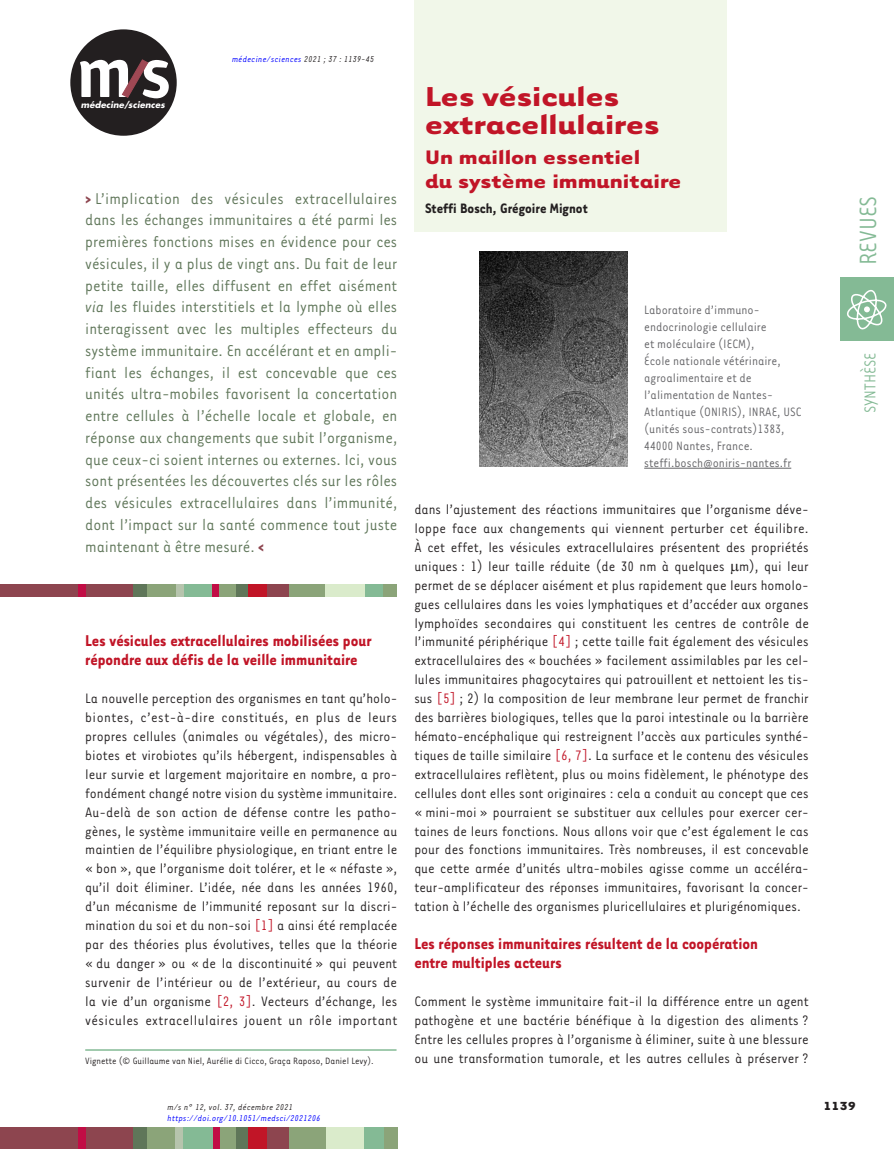
<style>
.page{position:relative;width:894px;height:1149px;background:#fff}
.page>*{position:absolute;margin:0;border:0;box-sizing:border-box;transform-origin:0 0}
.t1{font:700 31.5px/28.2px "Tarzana Wide";color:#c11527}
.t2{font:27px "Tarzana Narrow";color:#84ba95}
.t3{font:700 22.5px/24px "Tarzana Wide";color:#c11527}
.t4{font:18px/21.8px "Tarzana Narrow";color:#5f7659;text-align:justify}
.t5{font:700 18px/18.9px "Tarzana Narrow";color:#c11527}
.t6{font:18px "Tarzana Narrow";color:#84ba95}
.t7{font:15.75px/18.9px "Tarzana Narrow";color:#231f20;text-align:justify}
.t8{font:700 15.75px "Tarzana Narrow";color:#231f20}
.t9{font:13.95px/17px "Tarzana Narrow";color:#636366}
.t10{font:700 13.5px "Tarzana Wide";color:#231f20}
.t11{font:10.5px "Tarzana Narrow";color:#231f20}
.t12{font:italic 9.75px "Tarzana Narrow";letter-spacing:.025em;color:#00f}
.t13{font:italic 9.75px "Tarzana Narrow";letter-spacing:.025em;color:#231f20}
.t14{font:italic 700 8.55px "Futura";letter-spacing:.01em;color:#fff}
.s1{color:#231f20}
.s2{font-weight:700;color:#8d454f}
.s3{font-style:italic}
.s4{color:#c11527}
</style>
<div class="page">
<div style="left:0;top:1127px;width:134px;height:21px;background:#8d454f"></div>
<div style="left:235px;top:1127px;width:13px;height:21px;background:#5f7659"></div>
<div style="left:78px;top:1127px;width:7px;height:21px;background:#c10d45"></div>
<div style="left:133px;top:1127px;width:22px;height:21px;background:#5f7659"></div>
<div style="left:147px;top:1127px;width:30px;height:21px;background:#8ba479"></div>
<div style="left:175px;top:1127px;width:9px;height:21px;background:#b6c4ad"></div>
<div style="left:183px;top:1127px;width:30px;height:21px;background:#84ba95"></div>
<div style="left:217px;top:1127px;width:19px;height:21px;background:#8ba479"></div>
<div style="left:213px;top:1127px;width:6px;height:21px;background:#c10d45"></div>
<div style="left:248px;top:1127px;width:27px;height:21px;background:#c11527"></div>
<div style="left:287px;top:1127px;width:39px;height:21px;background:#8ba479"></div>
<div style="left:267px;top:1127px;width:21px;height:21px;background:#8d454f"></div>
<div style="left:326px;top:1127px;width:38px;height:21px;background:#daebcb"></div>
<div style="left:364px;top:1127px;width:20px;height:21px;background:#84ba95"></div>
<div style="left:383px;top:1127px;width:14px;height:21px;background:#8ba479"></div>
<div style="left:840px;top:277px;width:53px;height:63px;background:#84ba95"></div>
<svg style="left:847px;top:290px;width:39px;height:39px"></svg>
<div style="left:70px;top:29px;width:107px;height:107px;background:#231f20;border-radius:50%"></div>
<svg style="left:80px;top:60px;width:89px;height:38px"></svg>
<div style="left:414px;top:0;width:312px;height:231px;background:#f1f7e9"></div>
<div style="left:0;top:584px;width:134px;height:13px;background:#8d454f"></div>
<div style="left:133px;top:584px;width:17px;height:13px;background:#5f7659"></div>
<div style="left:235px;top:584px;width:13px;height:13px;background:#5f7659"></div>
<div style="left:147px;top:584px;width:29px;height:13px;background:#8ba479"></div>
<div style="left:181px;top:584px;width:32px;height:13px;background:#84ba95"></div>
<div style="left:364px;top:584px;width:20px;height:13px;background:#84ba95"></div>
<div style="left:217px;top:584px;width:19px;height:13px;background:#8ba479"></div>
<div style="left:383px;top:584px;width:14px;height:13px;background:#8ba479"></div>
<div style="left:287px;top:584px;width:38px;height:13px;background:#8ba479"></div>
<div style="left:325px;top:584px;width:39px;height:13px;background:#daebcb"></div>
<div style="left:176px;top:584px;width:7px;height:13px;background:#b6c4ad"></div>
<div style="left:78px;top:584px;width:7px;height:13px;background:#c10d45"></div>
<div style="left:213px;top:584px;width:6px;height:13px;background:#c10d45"></div>
<div style="left:248px;top:584px;width:27px;height:13px;background:#c11527"></div>
<div style="left:267px;top:584px;width:21px;height:13px;background:#8d454f"></div>
<hr style="left:644px;top:468px;width:147px;height:1px;background:#636366">
<img style="left:479px;top:251px;width:148px;height:215px">
<hr style="left:85px;top:1049px;width:311px;height:1px;background:#84ba95">
<p class="t14" style="left:81px;top:99px;width:85px">médecine/sciences</p>
<p class="t12" style="left:232px;top:54px;width:144px">médecine/sciences <span class="s1">2021 ; 37 : 1139-45</span></p>
<p class="t4" style="left:85px;top:186px;width:313px"><span class="s2">&gt;</span> L’implication des vésicules extracellulaires dans les échanges immunitaires a été parmi les premières fonctions mises en évidence pour ces vésicules, il y a plus de vingt ans. Du fait de leur petite taille, elles diffusent en effet aisément <span class="s3">via</span> les fluides interstitiels et la lymphe où elles interagissent avec les multiples effecteurs du système immunitaire. En accélérant et en ampli&shy;fiant les échanges, il est concevable que ces unités ultra-mobiles favorisent la concertation entre cellules à l’échelle locale et globale, en réponse aux changements que subit l’organisme, que ceux-ci soient internes ou externes. Ici, vous sont présentées les découvertes clés sur les rôles des vésicules extracellulaires dans l’immunité, dont l’impact sur la santé commence tout juste maintenant à être mesuré. <span class="s2">&lt;</span></p>
<p class="t5" style="left:85px;top:630px;width:288px">Les vésicules extracellulaires mobilisées pour répondre aux défis de la veille immunitaire</p>
<p class="t7" style="left:85px;top:688px;width:314px">La nouvelle perception des organismes en tant qu’holo&shy;biontes, c’est-à-dire constitués, en plus de leurs propres cellules (animales ou végétales), des micro&shy;biotes et virobiotes qu’ils hébergent, indispensables à leur survie et largement majoritaire en nombre, a pro&shy;fondément changé notre vision du système immunitaire.<br>Au-delà de son action de défense contre les patho&shy;gènes, le système immunitaire veille en permanence au maintien de l’équilibre physiologique, en triant entre le « bon », que l’organisme doit tolérer, et le « néfaste », qu’il doit éliminer. L’idée, née dans les années 1960, d’un mécanisme de l’immunité reposant sur la discri&shy;mination du soi et du non-soi <span class="s4">[1]</span> a ainsi été remplacée par des théories plus évolutives, telles que la théorie « du danger » ou « de la discontinuité » qui peuvent survenir de l’intérieur ou de l’extérieur, au cours de la vie d’un organisme <span class="s4">[2, 3]</span>. Vecteurs d’échange, les vésicules extracellulaires jouent un rôle important</p>
<p class="t11" style="left:85px;top:1053px;width:290px">Vignette (© Guillaume van Niel, Aurélie di Cicco, Graça Raposo, Daniel Levy).</p>
<p class="t13" style="left:167px;top:1100px;width:127px">m/s n° 12, vol. 37, décembre 2021</p>
<p class="t12" style="left:167px;top:1112px;width:155px">https://doi.org/10.1051/medsci/2021206</p>
<h1 class="t1" style="left:425px;top:80px;width:236px">Les vésicules extracellulaires</h1>
<h3 class="t3" style="left:425px;top:144px;width:258px">Un maillon essentiel<br>du système immunitaire</h3>
<p class="t8" style="left:425px;top:199px;width:164px">Steffi Bosch, Grégoire Mignot</p>
<h2 class="t2" style="left:851px;top:265px;width:71px;rotate:-90deg">REVUES</h2>
<p class="t9" style="left:644px;top:301px;width:159px">Laboratoire d’immuno&shy;endocrinologie cellulaire<br>et moléculaire (IECM),<br>École nationale vétérinaire, agroalimentaire et de l’alimentation de Nantes-<br>Atlantique (ONIRIS), INRAE, USC (unités sous-contrats)1383,<br>44000 Nantes, France. steffi.bosch@oniris-nantes.fr</p>
<p class="t7" style="left:414px;top:499px;width:396px">dans l’ajustement des réactions immunitaires que l’organisme déve&shy;loppe face aux changements qui viennent perturber cet équilibre.<br>À cet effet, les vésicules extracellulaires présentent des propriétés uniques : 1) leur taille réduite (de 30 nm à quelques m), qui leur permet de se déplacer aisément et plus rapidement que leurs homolo&shy;gues cellulaires dans les voies lymphatiques et d’accéder aux organes lymphoïdes secondaires qui constituent les centres de contrôle de l’immunité périphérique <span class="s4">[4]</span> ; cette taille fait également des vésicules extracellulaires des « bouchées » facilement assimilables par les cel&shy;lules immunitaires phagocytaires qui patrouillent et nettoient les tis&shy;sus <span class="s4">[5]</span> ; 2) la composition de leur membrane leur permet de franchir des barrières biologiques, telles que la paroi intestinale ou la barrière hémato-encéphalique qui restreignent l’accès aux particules synthé&shy;tiques de taille similaire <span class="s4">[6, 7]</span>. La surface et le contenu des vésicules extracellulaires reflètent, plus ou moins fidèlement, le phénotype des cellules dont elles sont originaires : cela a conduit au concept que ces « mini-moi » pourraient se substituer aux cellules pour exercer cer&shy;taines de leurs fonctions. Nous allons voir que c’est également le cas pour des fonctions immunitaires. Très nombreuses, il est concevable que cette armée d’unités ultra-mobiles agisse comme un accéléra&shy;teur-amplificateur des réponses immunitaires, favorisant la concer&shy;tation à l’échelle des organismes pluricellulaires et plurigénomiques.</p>
<p class="t5" style="left:414px;top:933px;width:345px">Les réponses immunitaires résultent de la coopération entre multiples acteurs</p>
<p class="t7" style="left:414px;top:990px;width:396px">Comment le système immunitaire fait-il la différence entre un agent pathogène et une bactérie bénéfique à la digestion des aliments ?<br>Entre les cellules propres à l’organisme à éliminer, suite à une blessure ou une transformation tumorale, et les autres cellules à préserver ?</p>
<p class="t6" style="left:858px;top:413px;width:62px;rotate:-90deg">SYNTHÈSE</p>
<p class="t10" style="left:822px;top:1097px;width:34px">1139</p>
</div>
